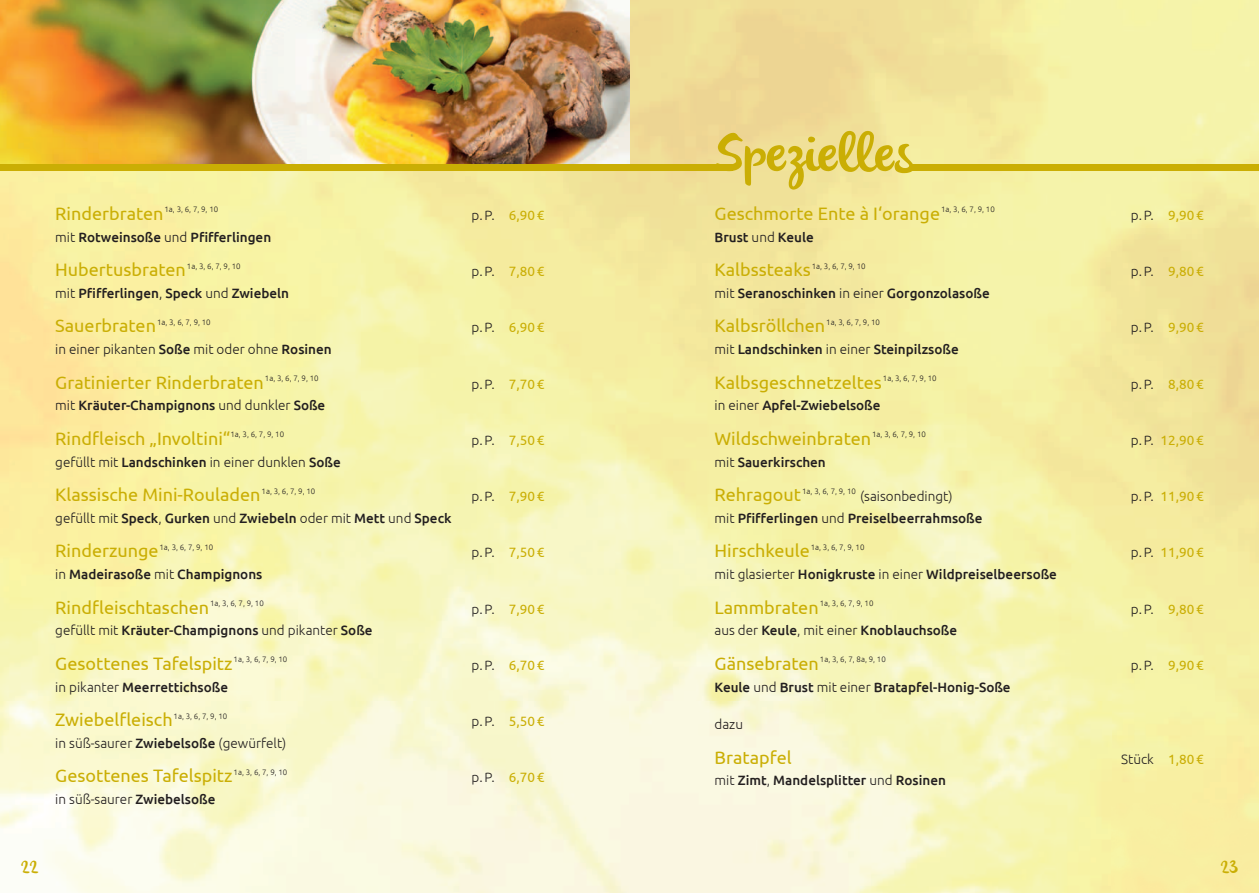
<style>
.page{position:relative;width:1259px;height:893px;background:#fff}
.page>*{position:absolute;margin:0;border:0;box-sizing:border-box;transform-origin:0 0}
.t1{font:52.5px "olivier";color:#caae04}
.t2{font:18px "Ubuntu";color:#caae04}
.t3{font:18px "olivier";color:#caae04}
.t4{font:500 13.5px "Ubuntu";color:#231f20}
.t5{font:13.5px "Ubuntu";color:#caae04}
.t6{font:300 13.5px "Ubuntu";color:#231f20}
.t7{font:300 7.8px "Ubuntu";color:#231f20}
.s1{font-weight:300}
.s2{font-weight:500}
.s3{font-weight:300;color:#231f20}
.s4{font-weight:400;color:#caae04}
</style>
<div class="page">
<img style="left:0;top:0;width:1259px;height:893px">
<img style="left:0;top:0;width:629px;height:164px">
<div style="left:0;top:164px;width:732px;height:7px;background:#caae04"></div>
<div style="left:910px;top:164px;width:349px;height:7px;background:#caae04"></div>
<h2 class="t2" style="left:55px;top:203px;width:110px">Rinderbraten</h2>
<p class="t7" style="left:164px;top:205px;width:55px">1a, 3, 6, 7, 9, 10</p>
<p class="t4" style="left:55px;top:229px;width:217px"><span class="s1">mit</span> Rotweinsoße <span class="s1">und</span> Pfifferlingen</p>
<h2 class="t2" style="left:55px;top:259px;width:132px">Hubertusbraten</h2>
<p class="t7" style="left:187px;top:261px;width:55px">1a, 3, 6, 7, 9, 10</p>
<p class="t4" style="left:55px;top:285px;width:235px"><span class="s1">mit</span> Pfifferlingen<span class="s1">,</span> Speck <span class="s1">und</span> Zwiebeln</p>
<h2 class="t2" style="left:55px;top:315px;width:102px">Sauerbraten</h2>
<p class="t7" style="left:157px;top:317px;width:55px">1a, 3, 6, 7, 9, 10</p>
<p class="t6" style="left:55px;top:341px;width:278px">in einer pikanten <span class="s2">Soße</span> mit oder ohne <span class="s2">Rosinen</span></p>
<h2 class="t2" style="left:55px;top:372px;width:210px">Gratinierter Rinderbraten</h2>
<p class="t7" style="left:265px;top:374px;width:55px">1a, 3, 6, 7, 9, 10</p>
<p class="t4" style="left:55px;top:398px;width:271px"><span class="s1">mit</span> Kräuter-Champignons <span class="s1">und dunkler</span> Soße</p>
<h2 class="t2" style="left:55px;top:428px;width:177px">Rindfleisch „Involtini“</h2>
<p class="t7" style="left:230px;top:430px;width:55px">1a, 3, 6, 7, 9, 10</p>
<p class="t6" style="left:55px;top:454px;width:287px">gefüllt mit <span class="s2">Landschinken</span> in einer dunklen <span class="s2">Soße</span></p>
<h2 class="t2" style="left:55px;top:484px;width:207px">Klassische Mini-Rouladen</h2>
<p class="t7" style="left:261px;top:486px;width:55px">1a, 3, 6, 7, 9, 10</p>
<p class="t4" style="left:55px;top:510px;width:398px"><span class="s1">gefüllt mit</span> Speck<span class="s1">,</span> Gurken <span class="s1">und</span> Zwiebeln <span class="s1">oder mit</span> Mett <span class="s1">und</span> Speck</p>
<h2 class="t2" style="left:55px;top:540px;width:105px">Rinderzunge</h2>
<p class="t7" style="left:159px;top:542px;width:55px">1a, 3, 6, 7, 9, 10</p>
<p class="t4" style="left:55px;top:566px;width:209px"><span class="s1">in</span> Madeirasoße <span class="s1">mit</span> Champignons</p>
<h2 class="t2" style="left:55px;top:597px;width:155px">Rindfleischtaschen</h2>
<p class="t7" style="left:210px;top:599px;width:55px">1a, 3, 6, 7, 9, 10</p>
<p class="t4" style="left:55px;top:623px;width:319px"><span class="s1">gefüllt mit</span> Kräuter-Champignons <span class="s1">und pikanter</span> Soße</p>
<h2 class="t2" style="left:55px;top:653px;width:179px">Gesottenes Tafelspitz</h2>
<p class="t7" style="left:234px;top:655px;width:55px">1a, 3, 6, 7, 9, 10</p>
<p class="t4" style="left:55px;top:679px;width:174px"><span class="s1">in pikanter</span> Meerrettichsoße</p>
<h2 class="t2" style="left:55px;top:709px;width:119px">Zwiebelfleisch</h2>
<p class="t7" style="left:174px;top:711px;width:55px">1a, 3, 6, 7, 9, 10</p>
<p class="t6" style="left:55px;top:735px;width:233px">in süß-saurer <span class="s2">Zwiebelsoße</span> (gewürfelt)</p>
<h2 class="t2" style="left:55px;top:765px;width:179px">Gesottenes Tafelspitz</h2>
<p class="t7" style="left:234px;top:767px;width:55px">1a, 3, 6, 7, 9, 10</p>
<p class="t6" style="left:55px;top:791px;width:162px">in süß-saurer <span class="s2">Zwiebelsoße</span></p>
<p class="t5" style="left:471px;top:207px;width:74px"><span class="s3">p. P.</span> 6,90 €</p>
<p class="t5" style="left:471px;top:263px;width:74px"><span class="s3">p. P.</span> 7,80 €</p>
<p class="t5" style="left:471px;top:320px;width:74px"><span class="s3">p. P.</span> 6,90 €</p>
<p class="t5" style="left:471px;top:376px;width:74px"><span class="s3">p. P.</span> 7,70 €</p>
<p class="t5" style="left:471px;top:432px;width:74px"><span class="s3">p. P.</span> 7,50 €</p>
<p class="t5" style="left:471px;top:488px;width:74px"><span class="s3">p. P.</span> 7,90 €</p>
<p class="t5" style="left:471px;top:545px;width:74px"><span class="s3">p. P.</span> 7,50 €</p>
<p class="t5" style="left:471px;top:601px;width:74px"><span class="s3">p. P.</span> 7,90 €</p>
<p class="t5" style="left:471px;top:657px;width:74px"><span class="s3">p. P.</span> 6,70 €</p>
<p class="t5" style="left:471px;top:713px;width:74px"><span class="s3">p. P.</span> 5,50 €</p>
<p class="t5" style="left:471px;top:770px;width:74px"><span class="s3">p. P.</span> 6,70 €</p>
<h1 class="t1" style="left:714px;top:131px;width:201px">Spezielles</h1>
<h2 class="t2" style="left:714px;top:203px;width:227px">Geschmorte Ente à I‘orange</h2>
<p class="t7" style="left:941px;top:205px;width:55px">1a, 3, 6, 7, 9, 10</p>
<p class="t4" style="left:714px;top:229px;width:101px">Brust <span class="s1">und</span> Keule</p>
<h2 class="t2" style="left:714px;top:259px;width:98px">Kalbssteaks</h2>
<p class="t7" style="left:812px;top:261px;width:55px">1a, 3, 6, 7, 9, 10</p>
<p class="t4" style="left:714px;top:285px;width:277px"><span class="s1">mit</span> Seranoschinken <span class="s1">in einer</span> Gorgonzolasoße</p>
<h2 class="t2" style="left:714px;top:315px;width:112px">Kalbsröllchen</h2>
<p class="t7" style="left:826px;top:317px;width:55px">1a, 3, 6, 7, 9, 10</p>
<p class="t4" style="left:714px;top:341px;width:246px"><span class="s1">mit</span> Landschinken <span class="s1">in einer</span> Steinpilzsoße</p>
<h2 class="t2" style="left:714px;top:372px;width:169px">Kalbsgeschnetzeltes</h2>
<p class="t7" style="left:883px;top:374px;width:55px">1a, 3, 6, 7, 9, 10</p>
<p class="t4" style="left:714px;top:398px;width:167px"><span class="s1">in einer</span> Apfel-Zwiebelsoße</p>
<h2 class="t2" style="left:714px;top:428px;width:158px">Wildschweinbraten</h2>
<p class="t7" style="left:872px;top:430px;width:55px">1a, 3, 6, 7, 9, 10</p>
<p class="t5" style="left:1130px;top:207px;width:74px"><span class="s3">p. P.</span> 9,90 €</p>
<p class="t5" style="left:1130px;top:263px;width:74px"><span class="s3">p. P.</span> 9,80 €</p>
<p class="t5" style="left:1130px;top:320px;width:74px"><span class="s3">p. P.</span> 9,90 €</p>
<p class="t5" style="left:1130px;top:376px;width:74px"><span class="s3">p. P.</span> 8,80 €</p>
<p class="t5" style="left:1130px;top:432px;width:74px"><span class="s3">p. P.</span> 12,90 €</p>
<p class="t4" style="left:714px;top:454px;width:113px"><span class="s1">mit</span> Sauerkirschen</p>
<h2 class="t2" style="left:714px;top:484px;width:88px">Rehragout</h2>
<p class="t7" style="left:802px;top:486px;width:55px">1a, 3, 6, 7, 9, 10</p>
<p class="t6" style="left:860px;top:488px;width:94px">(saisonbedingt)</p>
<p class="t5" style="left:1130px;top:488px;width:74px"><span class="s3">p. P.</span> 11,90 €</p>
<p class="t4" style="left:714px;top:510px;width:269px"><span class="s1">mit</span> Pfifferlingen <span class="s1">und</span> Preiselbeerrahmsoße</p>
<h2 class="t2" style="left:714px;top:540px;width:97px">Hirschkeule</h2>
<p class="t7" style="left:810px;top:542px;width:55px">1a, 3, 6, 7, 9, 10</p>
<p class="t5" style="left:1130px;top:545px;width:74px"><span class="s3">p. P.</span> 11,90 €</p>
<p class="t4" style="left:714px;top:566px;width:344px"><span class="s1">mit glasierter</span> Honigkruste <span class="s1">in einer</span> Wildpreiselbeersoße</p>
<h2 class="t2" style="left:714px;top:597px;width:106px">Lammbraten</h2>
<p class="t7" style="left:819px;top:599px;width:55px">1a, 3, 6, 7, 9, 10</p>
<p class="t4" style="left:714px;top:623px;width:244px"><span class="s1">aus der</span> Keule<span class="s1">, mit einer</span> Knoblauchsoße</p>
<h2 class="t2" style="left:714px;top:653px;width:106px">Gänsebraten</h2>
<p class="t7" style="left:820px;top:655px;width:67px">1a, 3, 6, 7, 8a, 9, 10</p>
<p class="t5" style="left:1130px;top:601px;width:74px"><span class="s3">p. P.</span> 9,80 €</p>
<p class="t5" style="left:1130px;top:657px;width:74px"><span class="s3">p. P.</span> 9,90 €</p>
<p class="t4" style="left:714px;top:679px;width:298px">Keule <span class="s1">und</span> Brust <span class="s1">mit einer</span> Bratapfel-Honig-Soße</p>
<p class="t6" style="left:714px;top:716px;width:30px">dazu</p>
<h2 class="t2" style="left:714px;top:747px;width:79px">Bratapfel</h2>
<p class="t6" style="left:1121px;top:751px;width:84px">Stück <span class="s4">1,80 €</span></p>
<p class="t4" style="left:714px;top:773px;width:233px"><span class="s1">mit</span> Zimt<span class="s1">,</span> Mandelsplitter <span class="s1">und</span> Rosinen</p>
<h2 class="t3" style="left:21px;top:860px;width:19px">22</h2>
<h2 class="t3" style="left:1220px;top:860px;width:18px">23</h2>
</div>
